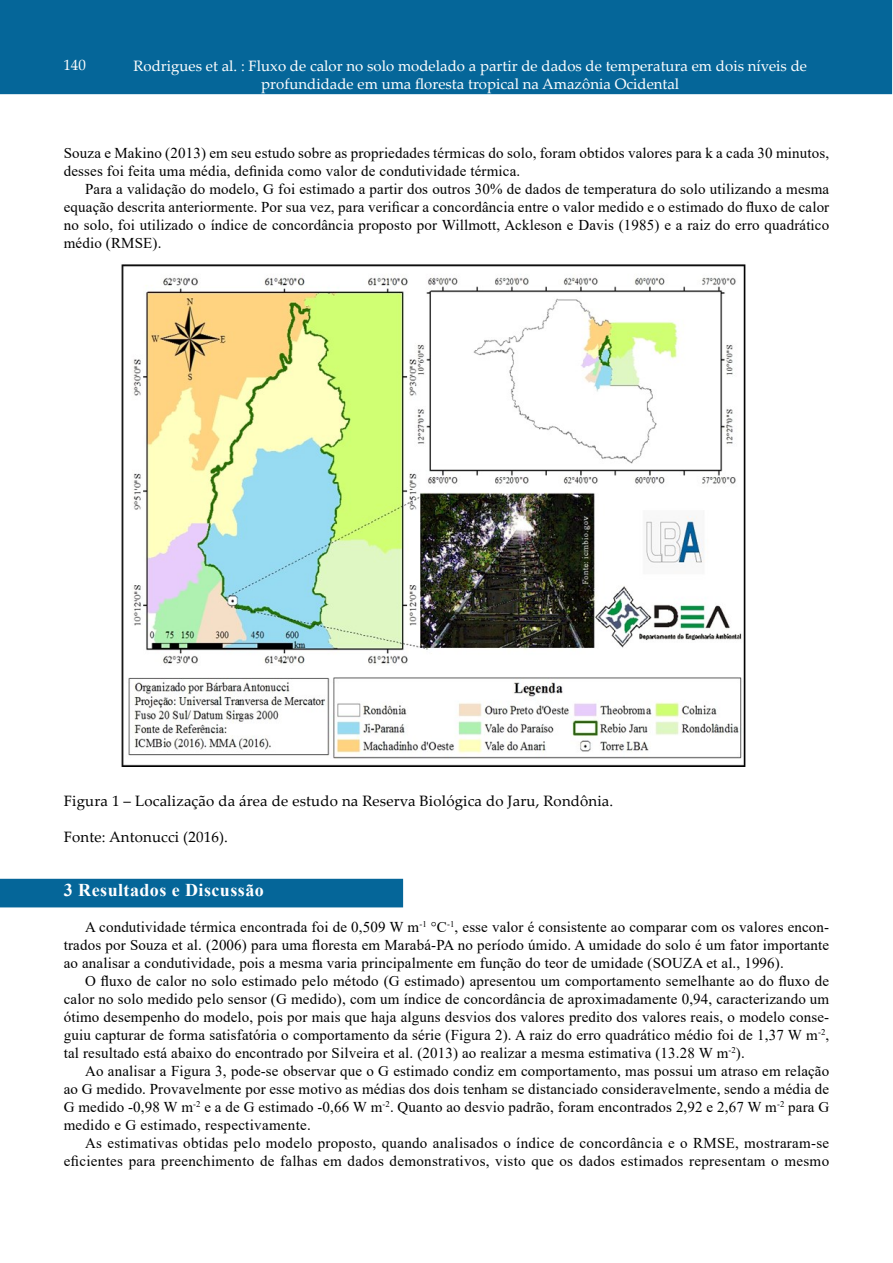
<style>
.page{position:relative;width:893px;height:1263px;background:#fff}
.page>*{position:absolute;margin:0;border:0;box-sizing:border-box;transform-origin:0 0}
.t1{font:700 18px "Times New Roman";letter-spacing:.025em;color:#fff}
.t2{font:15px/18px "Times New Roman";letter-spacing:.01em;color:#000;text-align:justify}
.t3{font:15px/18px "Palatino Linotype";color:#fff;text-align:center}
.t4{font:15px "Palatino Linotype";letter-spacing:.01em;color:#000}
</style>
<div class="page">
<div style="left:0;top:0;width:892px;height:94px;background:#056699"></div>
<img style="left:121px;top:264px;width:624px;height:503px">
<div style="left:1px;top:879px;width:401px;height:28px;background:#056699"></div>
<p class="t3" style="left:63px;top:55px;width:24px">140</p>
<p class="t3" style="left:134px;top:57px;width:675px">Rodrigues et al. : Fluxo de calor no solo modelado a partir de dados de temperatura em dois níveis de profundidade em uma floresta tropical na Amazônia Ocidental</p>
<p class="t2" style="left:64px;top:144px;width:767px">Souza e Makino (2013) em seu estudo sobre as propriedades térmicas do solo, foram obtidos valores para k a cada 30 minutos, desses foi feita uma média, definida como valor de condutividade térmica.</p>
<p class="t2" style="left:64px;top:180px;width:767px;text-indent:21px">Para a validação do modelo, G foi estimado a partir dos outros 30% de dados de temperatura do solo utilizando a mesma equação descrita anteriormente. Por sua vez, para verificar a concordância entre o valor medido e o estimado do fluxo de calor no solo, foi utilizado o índice de concordância proposto por Willmott, Ackleson e Davis (1985) e a raiz do erro quadrático médio (RMSE).</p>
<p class="t4" style="left:64px;top:791px;width:551px">Figura 1 – Localização da área de estudo na Reserva Biológica do Jaru, Rondônia.</p>
<p class="t4" style="left:64px;top:827px;width:166px">Fonte: Antonucci (2016).</p>
<p class="t1" style="left:64px;top:877px;width:201px">3 Resultados e Discussão</p>
<p class="t2" style="left:64px;top:918px;width:767px;text-indent:21px">A condutividade térmica encontrada foi de 0,509 W m<sup>-1</sup> °C<sup>-1</sup>, esse valor é consistente ao comparar com os valores encon&shy;trados por Souza et al. (2006) para uma floresta em Marabá-PA no período úmido. A umidade do solo é um fator importante ao analisar a condutividade, pois a mesma varia principalmente em função do teor de umidade (SOUZA et al., 1996).</p>
<p class="t2" style="left:64px;top:972px;width:767px;text-indent:21px">O fluxo de calor no solo estimado pelo método (G estimado) apresentou um comportamento semelhante ao do fluxo de calor no solo medido pelo sensor (G medido), com um índice de concordância de aproximadamente 0,94, caracterizando um ótimo desempenho do modelo, pois por mais que haja alguns desvios dos valores predito dos valores reais, o modelo conse&shy;guiu capturar de forma satisfatória o comportamento da série (Figura 2). A raiz do erro quadrático médio foi de 1,37 W m<sup>-2</sup>, tal resultado está abaixo do encontrado por Silveira et al. (2013) ao realizar a mesma estimativa (13.28 W m<sup>-2</sup>).</p>
<p class="t2" style="left:64px;top:1062px;width:767px;text-indent:21px">Ao analisar a Figura 3, pode-se observar que o G estimado condiz em comportamento, mas possui um atraso em relação ao G medido. Provavelmente por esse motivo as médias dos dois tenham se distanciado consideravelmente, sendo a média de G medido -0,98 W m<sup>-2</sup> e a de G estimado -0,66 W m<sup>-2</sup>. Quanto ao desvio padrão, foram encontrados 2,92 e 2,67 W m<sup>-2</sup> para G medido e G estimado, respectivamente.</p>
<p class="t2" style="left:64px;top:1134px;width:767px;text-align:right">As estimativas obtidas pelo modelo proposto, quando analisados o índice de concordância e o RMSE, mostraram-se eficientes para preenchimento de falhas em dados demonstrativos, visto que os dados estimados representam o mesmo</p>
</div>
